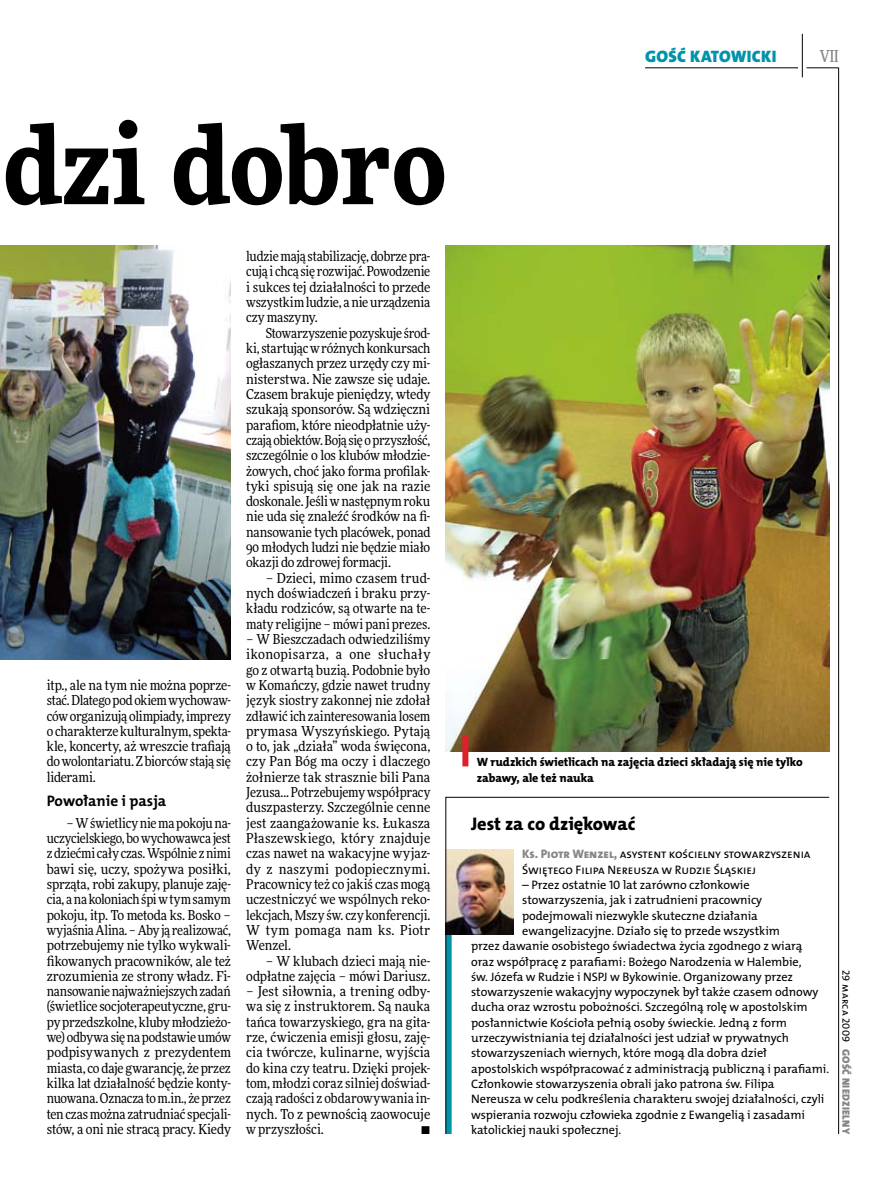
<style>
.page{position:relative;width:893px;height:1191px;background:#fff}
.page>*{position:absolute;margin:0;border:0;box-sizing:border-box;transform-origin:0 0}
.t1{font:900 108px "Freeday Narrow";color:#000}
.t2{font:18.3px "The Mix HP8 Ex Bld";color:#000}
.t3{font:16.65px "The Mix HP9 Blk";letter-spacing:.02em;color:#0093aa}
.t4{font:500 16.5px "Freeday Narrow";color:#858486;scale:.9 1}
.t5{font:15.3px "The Mix HP7 Bld";letter-spacing:-.02em;color:#000}
.t6{font:13.65px/15.3px "Freeday Narrow News";letter-spacing:-.005em;color:#000;text-align:justify}
.t7{font:12.3px/15.3px "The Mix HP5 Plain";letter-spacing:-.005em;color:#000}
.t8{font:12px/15.3px "The Mix HP8 Ex Bld";letter-spacing:-.005em;color:#000}
.t9{font:10.5px "The Mix HP9 Blk";letter-spacing:.025em;color:#858486}
.t10{font:10.5px "The Mix HP5 Plain";letter-spacing:.02em;color:#000}
.s1{font-family:"The Mix HP8 Ex Bld";color:#858486}
</style>
<div class="page">
<hr style="left:838px;top:68px;width:1px;height:1066px;background:#000">
<hr style="left:802px;top:34px;width:1px;height:43px;background:#000">
<hr style="left:806px;top:68px;width:33px;height:1px;background:#000">
<hr style="left:645px;top:68px;width:153px;height:1px;background:#000">
<img style="left:446px;top:246px;width:383px;height:505px">
<img style="left:0;top:246px;width:231px;height:413px">
<div style="left:462px;top:736px;width:6px;height:30px;background:#df1f2a"></div>
<svg style="left:445px;top:797px;width:385px;height:337px"></svg>
<h1 class="t1" style="left:4px;top:95px;width:444px">dzi dobro</h1>
<p class="t6" style="left:47px;top:677px;width:186px">itp., ale na tym nie można poprze&shy;stać. Dlatego pod okiem wychowaw&shy;ców organizują olimpiady, imprezy o charakterze kulturalnym, spekta&shy;kle, koncerty, aż wreszcie trafiają dowolontariatu. Z biorców stają się liderami.</p>
<p class="t5" style="left:47px;top:791px;width:121px">Powołanie i pasja</p>
<p class="t6" style="left:47px;top:815px;width:186px;text-indent:20px">– Wświetlicy niema pokoju na&shy;uczycielskiego, bowychowawca jest zdziećmi cały czas. Wspólnie znimi bawi się, uczy, spożywa posiłki, sprząta, robi zakupy, planuje zaję&shy;cia, anakoloniach śpi wtym samym pokoju, itp. To metoda ks. Bosko – wyjaśnia Alina. – Aby ją realizować, potrzebujemy nie tylko wykwali&shy;fikowanych pracowników, ale też zrozumienia ze strony władz. Fi&shy;nansowanie najważniejszych zadań (świetlice socjoterapeutyczne, gru&shy;py przedszkolne, kluby młodzieżo&shy;we) odbywa się napodstawie umów podpisywanych z prezydentem miasta, co daje gwarancję, że przez kilka lat działalność będzie konty&shy;nuowana. Oznacza tom.in., żeprzez ten czas można zatrudniać specjali&shy;stów, a oni nie stracą pracy. Kiedy</p>
<p class="t6" style="left:246px;top:248px;width:186px">ludzie mają stabilizację, dobrze pra&shy;cują i chcą się rozwijać. Powodzenie i sukces tej działalności to przede wszystkim ludzie, anieurządzenia czymaszyny.</p>
<p class="t6" style="left:246px;top:325px;width:186px;text-indent:20px">Stowarzyszenie pozyskuje środ&shy;ki, startując wróżnych konkursach ogłaszanych przez urzędy czy mi&shy;nisterstwa. Nie zawsze się udaje.<br>Czasem brakuje pieniędzy, wtedy szukają sponsorów. Są wdzięczni parafiom, które nieodpłatnie uży&shy;czają obiektów. Boją się oprzyszłość, szczególnie o los klubów młodzie&shy;żowych, choć jako forma profilak&shy;tyki spisują się one jak na razie doskonale. Jeśli wnastępnym roku nie uda się znaleźć środków na fi&shy;nansowanie tych placówek, ponad 90 młodych ludzi nie będzie miało okazji do zdrowej formacji.</p>
<p class="t6" style="left:246px;top:570px;width:186px;text-indent:20px">– Dzieci, mimo czasem trud&shy;nych doświadczeń i braku przy&shy;kładu rodziców, są otwarte na te&shy;maty religijne – mówi pani prezes.</p>
<p class="t6" style="left:246px;top:631px;width:186px">– W Bieszczadach odwiedziliśmy ikonopisarza, a one słuchały go z otwartą buzią. Podobnie było w Komańczy, gdzie nawet trudny język siostry zakonnej nie zdołał zdławić ich zainteresowania losem prymasa Wyszyńskiego. Pytają o to, jak „działa” woda święcona, czy Pan Bóg ma oczy i dlaczego żołnierze tak strasznie bili Pana Jezusa... Potrzebujemy współpracy duszpasterzy. Szczególnie cenne jest zaangażowanie ks. Łukasza Płaszewskiego, który znajduje czas nawet na wakacyjne wyjaz&shy;dy z naszymi podopiecznymi.<br>Pracownicy też co jakiś czas mogą uczestniczyć we wspólnych reko&shy;lekcjach, Mszy św. czy konferencji.<br>W tym pomaga nam ks. Piotr Wenzel.</p>
<p class="t6" style="left:246px;top:953px;width:186px;text-align:right">– W klubach dzieci mają nie&shy;odpłatne zajęcia – mówi Dariusz.</p>
<p class="t6" style="left:246px;top:983px;width:186px">– Jest siłownia, a trening odby&shy;wa się z instruktorem. Są nauka tańca towarzyskiego, gra na gita&shy;rze, ćwiczenia emisji głosu, zaję&shy;cia twórcze, kulinarne, wyjścia do kina czy teatru. Dzięki projek&shy;tom, młodzi coraz silniej doświad&shy;czają radości z obdarowywania in&shy;nych. To z pewnością zaowocuje w przyszłości.</p>
<p class="t6" style="left:421px;top:1121px;width:11px">•</p>
<p class="t3" style="left:645px;top:46px;width:133px">GOŚĆ KATOWICKI</p>
<p class="t4" style="left:820px;top:46px;width:22px">VII</p>
<p class="t8" style="left:477px;top:755px;width:328px">W rudzkich świetlicach na zajęcia dzieci składają się nie tylko zabawy, ale też nauka</p>
<h2 class="t2" style="left:471px;top:812px;width:166px">Jest za co dziękować</h2>
<p class="t7" style="left:522px;top:846px;width:290px"><span class="s1">Ks. Piotr Wenzel,</span> asystent kościelny stowarzyszenia<br>Świętego Filipa Nereusza w Rudzie Śląskiej</p>
<p class="t7" style="left:522px;top:877px;width:229px">– Przez ostatnie 10 lat zarówno członkowie</p>
<p class="t7" style="left:522px;top:892px;width:241px">stowarzyszenia, jak i zatrudnieni pracownicy</p>
<p class="t7" style="left:522px;top:908px;width:237px">podejmowali niezwykle skuteczne działania</p>
<p class="t7" style="left:522px;top:923px;width:259px">ewangelizacyjne. Działo się to przede wszystkim</p>
<p class="t7" style="left:471px;top:938px;width:333px">przez dawanie osobistego świadectwa życia zgodnego z wiarą</p>
<p class="t7" style="left:471px;top:953px;width:332px">oraz współpracę z parafiami: Bożego Narodzenia w Halembie,</p>
<p class="t7" style="left:471px;top:969px;width:323px">św. Józefa w Rudzie i NSPJ w Bykowinie. Organizowany przez</p>
<p class="t7" style="left:471px;top:984px;width:349px">stowarzyszenie wakacyjny wypoczynek był także czasem odnowy</p>
<p class="t7" style="left:471px;top:999px;width:338px">ducha oraz wzrostu pobożności. Szczególną rolę w apostolskim</p>
<p class="t7" style="left:471px;top:1015px;width:317px">posłannictwie Kościoła pełnią osoby świeckie. Jedną z form</p>
<p class="t7" style="left:471px;top:1030px;width:319px">urzeczywistniania tej działalności jest udział w prywatnych</p>
<p class="t7" style="left:471px;top:1045px;width:297px">stowarzyszeniach wiernych, które mogą dla dobra dzieł</p>
<p class="t7" style="left:471px;top:1061px;width:360px">apostolskich współpracować z administracją publiczną i parafiami.</p>
<p class="t7" style="left:471px;top:1076px;width:305px">Członkowie stowarzyszenia obrali jako patrona św. Filipa</p>
<p class="t7" style="left:471px;top:1091px;width:355px">Nereusza w celu podkreślenia charakteru swojej działalności, czyli</p>
<p class="t7" style="left:471px;top:1106px;width:335px">wspierania rozwoju człowieka zgodnie z Ewangelią i zasadami</p>
<p class="t7" style="left:471px;top:1122px;width:152px">katolickiej nauki społecznej.</p>
<p class="t10" style="left:853px;top:970px;width:74px;rotate:90deg">29 marca 2009</p>
<p class="t9" style="left:853px;top:1049px;width:86px;rotate:90deg">GOŚĆ NIEDZIELNY</p>
</div>
